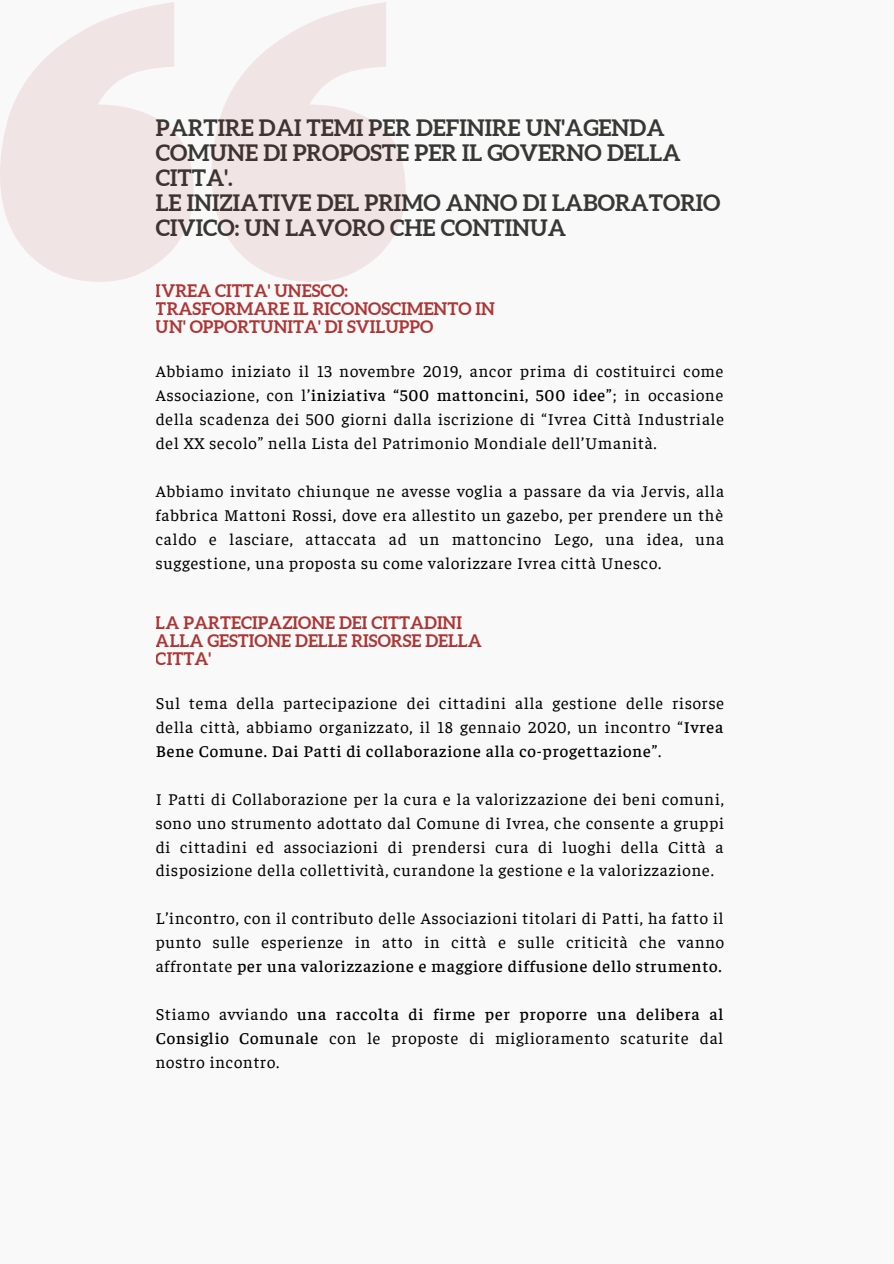
<style>
.page{position:relative;width:894px;height:1264px;background:#fff}
.page>*{position:absolute;margin:0;border:0;box-sizing:border-box;transform-origin:0 0}
.t1{font:700 22.65px/24.8px "Aleo";color:#373734}
.t2{font:700 17.25px/18px "Aleo";color:#9f0c0c}
.t3{font:16.65px/23.9px "Faustina";letter-spacing:.05em;color:#000;text-align:justify}
.s1{font-weight:500}
</style>
<div class="page">
<div style="left:0;top:0;width:893px;height:1263px;background:#f9f9f9"></div>
<svg style="left:0;top:2px;width:405px;height:280px;fill:#f1e4e4"></svg>
<p class="t1" style="left:156px;top:116px;width:526px">PARTIRE DAI TEMI PER DEFINIRE UN'AGENDA<br>COMUNE DI PROPOSTE PER IL GOVERNO DELLA<br>CITTA'.</p>
<p class="t1" style="left:156px;top:190px;width:566px">LE INIZIATIVE DEL PRIMO ANNO DI LABORATORIO<br>CIVICO: UN LAVORO CHE CONTINUA</p>
<p class="t2" style="left:156px;top:281px;width:340px">IVREA CITTA' UNESCO:<br>TRASFORMARE IL RICONOSCIMENTO IN<br>UN' OPPORTUNITA' DI SVILUPPO</p>
<p class="t3" style="left:156px;top:358px;width:569px">Abbiamo iniziato il 13 novembre 2019, ancor prima di costituirci come Associazione, con l’<span class="s1">iniziativa “500 mattoncini, 500 idee”</span>; in occasione della scadenza dei 500 giorni dalla iscrizione di “Ivrea Città Industriale del XX secolo” nella Lista del Patrimonio Mondiale dell’Umanità.</p>
<p class="t3" style="left:156px;top:478px;width:569px">Abbiamo invitato chiunque ne avesse voglia a passare da via Jervis, alla fabbrica Mattoni Rossi, dove era allestito un gazebo, per prendere un thè caldo e lasciare, attaccata ad un mattoncino Lego, una idea, una suggestione, una proposta su come valorizzare Ivrea città Unesco.</p>
<p class="t2" style="left:156px;top:614px;width:327px">LA PARTECIPAZIONE DEI CITTADINI<br>ALLA GESTIONE DELLE RISORSE DELLA<br>CITTA'</p>
<p class="t3" style="left:156px;top:690px;width:569px">Sul tema della partecipazione dei cittadini alla gestione delle risorse della città, abbiamo organizzato, il 18 gennaio 2020, un incontro “<span class="s1">Ivrea Bene Comune. Dai Patti di collaborazione alla co-progettazione”</span>.</p>
<p class="t3" style="left:156px;top:786px;width:569px">I Patti di Collaborazione per la cura e la valorizzazione dei beni comuni, sono uno strumento adottato dal Comune di Ivrea, che consente a gruppi di cittadini ed associazioni di prendersi cura di luoghi della Città a disposizione della collettività, curandone la gestione e la valorizzazione.</p>
<p class="t3" style="left:156px;top:905px;width:570px">L’incontro, con il contributo delle Associazioni titolari di Patti, ha fatto il punto sulle esperienze in atto in città e sulle criticità che vanno affrontate <span class="s1">per una valorizzazione e maggiore diffusione dello strumento.</span></p>
<p class="t3" style="left:156px;top:1001px;width:569px">Stiamo avviando <span class="s1">una raccolta di firme per proporre una delibera al Consiglio Comunale</span> con le proposte di miglioramento scaturite dal nostro incontro.</p>
</div>
